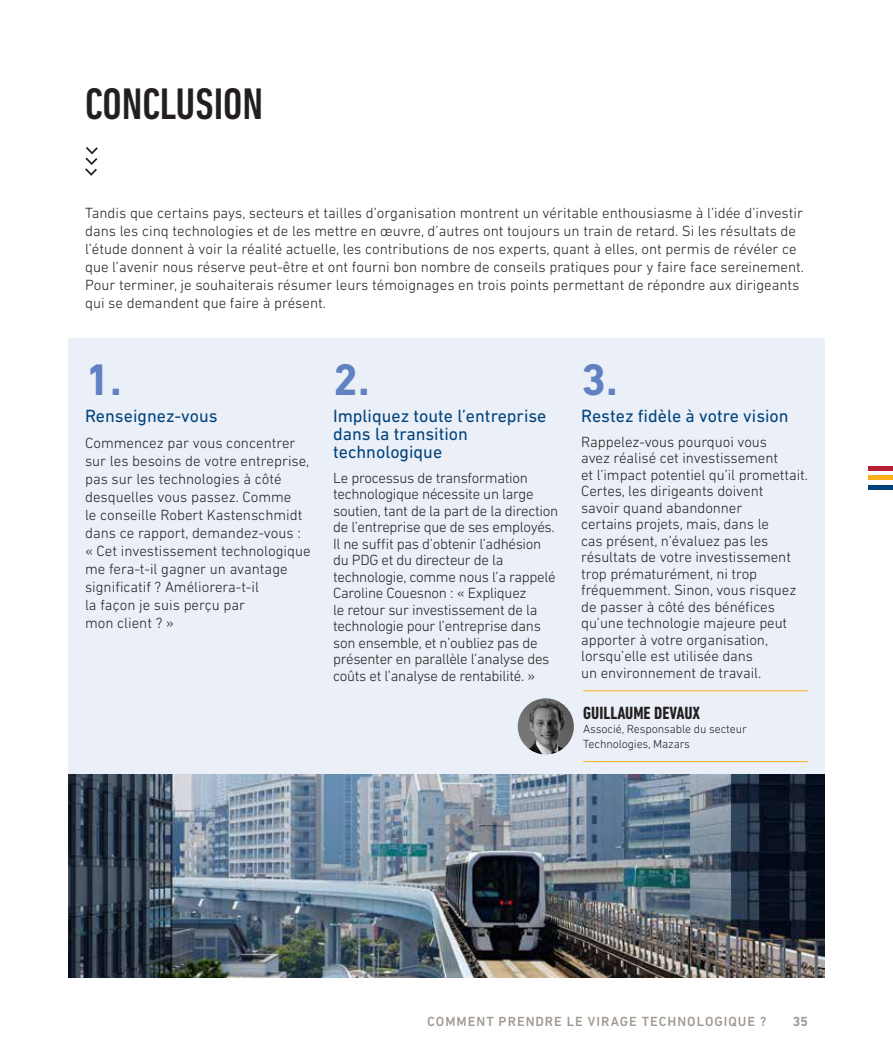
<style>
.page{position:relative;width:893px;height:1063px;background:#fff}
.page>*{position:absolute;margin:0;border:0;box-sizing:border-box;transform-origin:0 0}
.t1{font:500 condensed 45px "DIN Next LT Pro";color:#231f20}
.t2{font:700 45px "DIN Next LT Pro";color:#6182c1}
.t3{font:18px/18px "DIN Next LT Pro";color:#01437c}
.t4{font:700 condensed 18px "DIN Next LT Pro";color:#231f20}
.t5{font:300 15px/16.5px "DIN Next LT Pro";letter-spacing:-.005em;color:#231f20}
.t6{font:500 13.5px "DIN Next LT Pro";letter-spacing:.07em;color:#a19a93}
.t7{font:700 13.5px "DIN Next LT Pro";color:#a19a93}
.t8{font:300 12px/14.4px "DIN Next LT Pro";letter-spacing:-.01em;color:#231f20}
</style>
<div class="page">
<div style="left:68px;top:338px;width:757px;height:436px;background:#ebeff7"></div>
<img style="left:68px;top:774px;width:757px;height:204px">
<svg style="left:85px;top:147px;width:13px;height:29px"></svg>
<hr style="left:583px;top:690px;width:225px;height:1px;background:#faaf18">
<hr style="left:583px;top:761px;width:225px;height:1px;background:#faaf18">
<img style="left:518px;top:698px;width:56px;height:57px;border-radius:28px">
<div style="left:869px;top:475px;width:24px;height:5px;background:#faaf18"></div>
<div style="left:869px;top:485px;width:24px;height:5px;background:#01437c"></div>
<div style="left:869px;top:466px;width:24px;height:5px;background:#b91f33"></div>
<h1 class="t1" style="left:85px;top:78px;width:180px">CONCLUSION</h1>
<p class="t5" style="left:85px;top:203px;width:721px;line-height:18px">Tandis que certains pays, secteurs et tailles d’organisation montrent un véritable enthousiasme à l’idée d’investir dans les cinq technologies et de les mettre en œuvre, d’autres ont toujours un train de retard. Si les résultats de l’étude donnent à voir la réalité actuelle, les contributions de nos experts, quant à elles, ont permis de révéler ce que l’avenir nous réserve peut-être et ont fourni bon nombre de conseils pratiques pour y faire face sereinement.<br>Pour terminer, je souhaiterais résumer leurs témoignages en trois points permettant de répondre aux dirigeants qui se demandent que faire à présent.</p>
<h1 class="t2" style="left:85px;top:353px;width:38px">1.</h1>
<p class="t3" style="left:85px;top:406px;width:134px">Renseignez-vous</p>
<p class="t5" style="left:85px;top:434px;width:227px;line-height:18px">Commencez par vous concentrer sur les besoins de votre entreprise, pas sur les technologies à côté desquelles vous passez. Comme<br>le conseille Robert Kastenschmidt dans ce rapport, demandez-vous : « Cet investissement technologique me fera-t-il gagner un avantage significatif ? Améliorera-t-il<br>la façon je suis perçu par<br>mon client ? »</p>
<h1 class="t2" style="left:333px;top:353px;width:38px">2.</h1>
<p class="t3" style="left:333px;top:406px;width:215px">Impliquez toute l’entreprise dans la transition technologique</p>
<p class="t5" style="left:333px;top:469px;width:227px">Le processus de transformation technologique nécessite un large soutien, tant de la part de la direction de l’entreprise que de ses employés.<br>Il ne suffit pas d’obtenir l’adhésion du PDG et du directeur de la technologie, comme nous l’a rappelé Caroline Couesnon : « Expliquez<br>le retour sur investissement de la technologie pour l’entreprise dans son ensemble, et n’oubliez pas de présenter en parallèle l’analyse des coûts et l’analyse de rentabilité. »</p>
<h1 class="t2" style="left:581px;top:353px;width:38px">3.</h1>
<p class="t3" style="left:581px;top:406px;width:209px">Restez fidèle à votre vision</p>
<p class="t5" style="left:581px;top:433px;width:228px">Rappelez-vous pourquoi vous<br>avez réalisé cet investissement<br>et l’impact potentiel qu’il promettait.<br>Certes, les dirigeants doivent<br>savoir quand abandonner<br>certains projets, mais, dans le<br>cas présent, n’évaluez pas les résultats de votre investissement trop prématurément, ni trop fréquemment. Sinon, vous risquez de passer à côté des bénéfices qu’une technologie majeure peut apporter à votre organisation, lorsqu’elle est utilisée dans<br>un environnement de travail.</p>
<p class="t4" style="left:583px;top:702px;width:118px">GUILLAUME DEVAUX</p>
<p class="t8" style="left:583px;top:722px;width:165px">Associé, Responsable du secteur<br>Technologies, Mazars</p>
<p class="t6" style="left:427px;top:1014px;width:341px">COMMENT PRENDRE LE VIRAGE TECHNOLOGIQUE ?</p>
<p class="t7" style="left:793px;top:1014px;width:17px">35</p>
</div>
